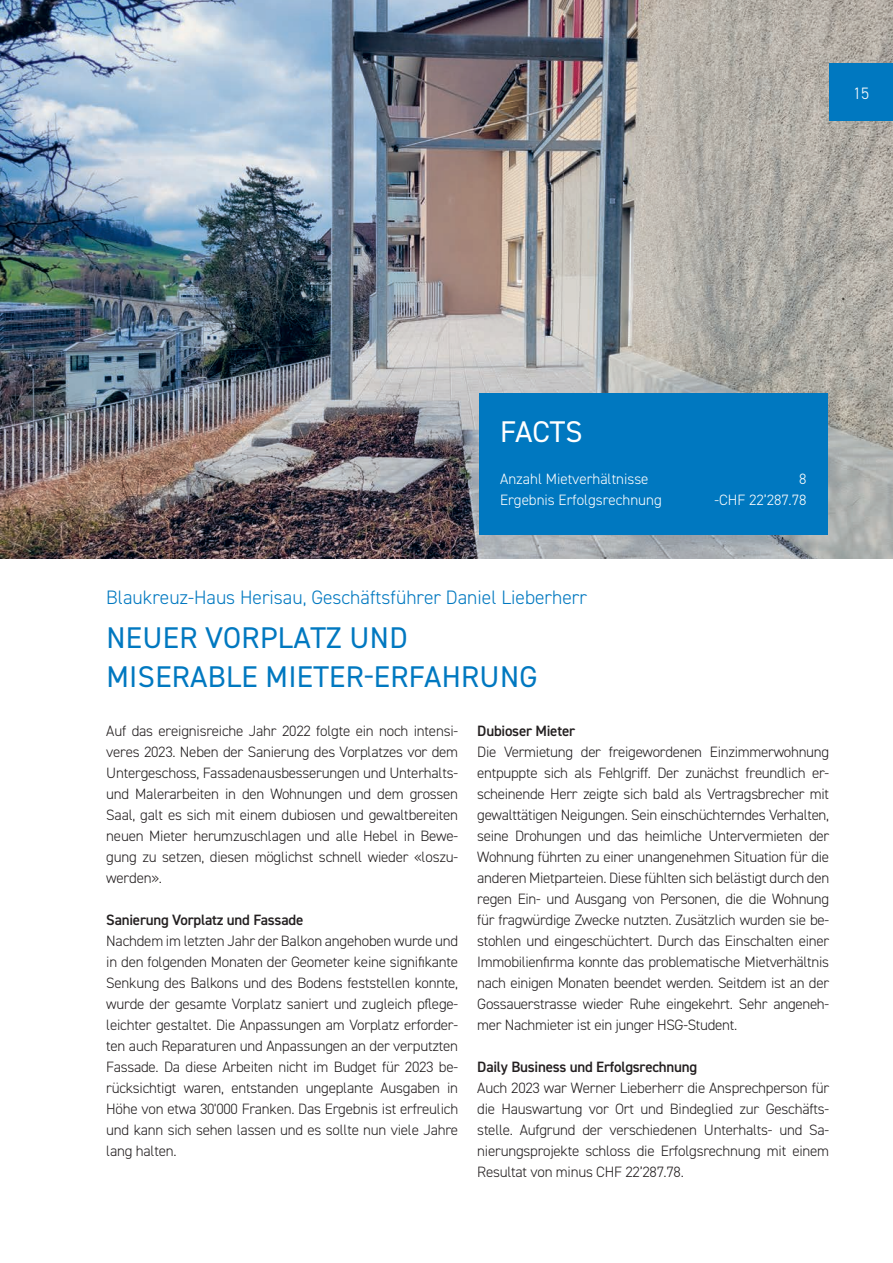
<style>
.page{position:relative;width:893px;height:1263px;background:#fff}
.page>*{position:absolute;margin:0;border:0;box-sizing:border-box;transform-origin:0 0}
.t1{font:30px "DIN2014";letter-spacing:.01em;color:#0078c0}
.t2{font:30px "DIN2014";color:#fff}
.Autor{font:300 19.5px "DIN2014";color:#0078c0}
.t3{font:300 16.5px "DIN2014";color:#fff}
.Fliesstext{font:300 15px/21px "DIN2014";letter-spacing:-.015em;color:#231f20;text-align:justify}
.Fliesstext-2{font:600 15px "DIN2014";letter-spacing:-.015em;color:#231f20}
.Fliesstext-3{font:300 15px "DIN2014";color:#fff}
</style>
<div class="page">
<img style="left:0;top:0;width:893px;height:559px">
<div style="left:829px;top:64px;width:64px;height:57px;background:#0078c0"></div>
<div style="left:479px;top:393px;width:349px;height:142px;background:#0078c0"></div>
<p class="t3" style="left:853px;top:83px;width:18px">15</p>
<p class="t2" style="left:500px;top:413px;width:84px">FACTS</p>
<p class="Fliesstext-3" style="left:500px;top:469px;width:150px">Anzahl Mietverhältnisse</p>
<p class="Fliesstext-3" style="left:799px;top:469px;width:9px">8</p>
<p class="Fliesstext-3" style="left:500px;top:490px;width:163px">Ergebnis Erfolgsrechnung</p>
<p class="Fliesstext-3" style="left:714px;top:490px;width:93px">-CHF 22’287.78</p>
<p class="Autor" style="left:106px;top:585px;width:482px">Blaukreuz-Haus Herisau, Geschäftsführer Daniel Lieberherr</p>
<p class="t1" style="left:106px;top:619px;width:303px">NEUER VORPLATZ UND</p>
<p class="t1" style="left:106px;top:658px;width:433px">MISERABLE MIETER-ERFAHRUNG</p>
<p class="Fliesstext" style="left:106px;top:720px;width:353px">Auf das ereignisreiche Jahr 2022 folgte ein noch intensi&shy;veres 2023. Neben der Sanierung des Vorplatzes vor dem Untergeschoss, Fassadenausbesserungen und Unterhalts&shy;und Malerarbeiten in den Wohnungen und dem grossen Saal, galt es sich mit einem dubiosen und gewaltbereiten neuen Mieter herumzuschlagen und alle Hebel in Bewe&shy;gung zu setzen, diesen möglichst schnell wieder «loszu&shy;werden».</p>
<p class="Fliesstext-2" style="left:106px;top:910px;width:198px">Sanierung Vorplatz und Fassade</p>
<p class="Fliesstext" style="left:106px;top:930px;width:353px">Nachdem im letzten Jahr der Balkon angehoben wurde und in den folgenden Monaten der Geometer keine signifikante Senkung des Balkons und des Bodens feststellen konnte, wurde der gesamte Vorplatz saniert und zugleich pflege&shy;leichter gestaltet. Die Anpassungen am Vorplatz erforder&shy;ten auch Reparaturen und Anpassungen an der verputzten Fassade. Da diese Arbeiten nicht im Budget für 2023 be&shy;rücksichtigt waren, entstanden ungeplante Ausgaben in Höhe von etwa 30'000 Franken. Das Ergebnis ist erfreulich und kann sich sehen lassen und es sollte nun viele Jahre lang halten.</p>
<p class="Fliesstext-2" style="left:477px;top:721px;width:99px">Dubioser Mieter</p>
<p class="Fliesstext" style="left:477px;top:741px;width:353px">Die Vermietung der freigewordenen Einzimmerwohnung entpuppte sich als Fehlgriff. Der zunächst freundlich er&shy;scheinende Herr zeigte sich bald als Vertragsbrecher mit gewalttätigen Neigungen. Sein einschüchterndes Verhalten, seine Drohungen und das heimliche Untervermieten der Wohnung führten zu einer unangenehmen Situation für die anderen Mietparteien. Diese fühlten sich belästigt durch den regen Ein- und Ausgang von Personen, die die Wohnung für fragwürdige Zwecke nutzten. Zusätzlich wurden sie be&shy;stohlen und eingeschüchtert. Durch das Einschalten einer Immobilienfirma konnte das problematische Mietverhältnis nach einigen Monaten beendet werden. Seitdem ist an der Gossauerstrasse wieder Ruhe eingekehrt. Sehr angeneh&shy;mer Nachmieter ist ein junger HSG-Student.</p>
<p class="Fliesstext-2" style="left:477px;top:1057px;width:222px">Daily Business und Erfolgsrechnung</p>
<p class="Fliesstext" style="left:477px;top:1077px;width:353px">Auch 2023 war Werner Lieberherr die Ansprechperson für die Hauswartung vor Ort und Bindeglied zur Geschäfts&shy;stelle. Aufgrund der verschiedenen Unterhalts- und Sa&shy;nierungsprojekte schloss die Erfolgsrechnung mit einem Resultat von minus CHF 22’287.78.</p>
</div>
